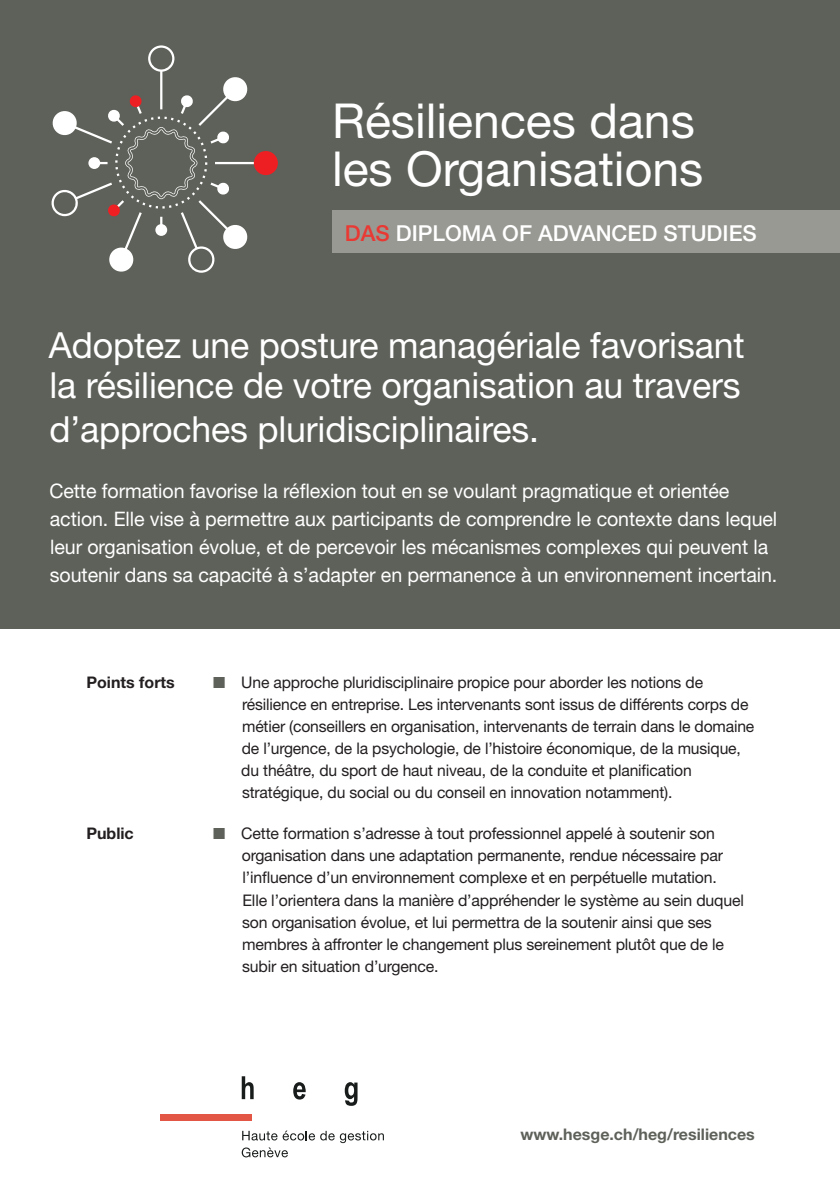
<style>
.page{position:relative;width:840px;height:1191px;background:#fff}
.page>*{position:absolute;margin:0;border:0;box-sizing:border-box;transform-origin:0 0}
.t1{font:48.2px/48.2px "Helvetica Neue LT Std";color:#fff}
.t2{font:36px/40px "Helvetica Neue LT Std";letter-spacing:-.005em;color:#fff}
.t3{font:500 22px "Helvetica Neue LT Std";color:#fff}
.t4{font:20px/28px "Helvetica Neue LT Std";letter-spacing:-.005em;color:#fff}
.t5{font:16px/22px "Helvetica Neue LT Std";letter-spacing:-.01em;color:#231f20}
.t6{font:700 16px "Helvetica Neue LT Std";color:#5d6159}
.t7{font:700 16px "Helvetica Neue LT Std";color:#231f20}
.s1{color:#ea3833}
.s2{color:#5d6159}
</style>
<div class="page">
<div style="left:0;top:0;width:839px;height:628px;background:#5d6159"></div>
<div style="left:332px;top:210px;width:507px;height:43px;background:#989993"></div>
<div style="left:160px;top:1114px;width:92px;height:6px;background:#e35645"></div>
<svg style="left:241px;top:1076px;width:12px;height:23px"></svg>
<svg style="left:293px;top:1082px;width:12px;height:17px"></svg>
<svg style="left:344px;top:1082px;width:13px;height:23px"></svg>
<svg style="left:241px;top:1130px;width:142px;height:27px"></svg>
<div style="left:254px;top:151px;width:24px;height:24px;background:#ee1f23;border-radius:50%"></div>
<svg style="left:51px;top:45px;width:220px;height:228px"></svg>
<h1 class="t1" style="left:332px;top:96px;width:372px">Résiliences dans les Organisations</h1>
<h3 class="t3" style="left:344px;top:220px;width:413px"><span class="s1">DAS</span> DIPLOMA OF ADVANCED STUDIES</h3>
<h2 class="t2" style="left:49px;top:325px;width:697px">Adoptez une posture managériale favorisant la résilience de votre organisation au travers</h2>
<h2 class="t2" style="left:49px;top:409px;width:490px">d’approches pluridisciplinaires.</h2>
<p class="t4" style="left:49px;top:476px;width:729px">Cette formation favorise la réflexion tout en se voulant pragmatique et orientée action. Elle vise à permettre aux participants de comprendre le contexte dans lequel leur organisation évolue, et de percevoir les mécanismes complexes qui peuvent la soutenir dans sa capacité à s’adapter en permanence à un environnement incertain.</p>
<p class="t7" style="left:86px;top:673px;width:90px">Points forts</p>
<p class="t5" style="left:241px;top:671px;width:514px;text-indent:-28px"><span class="s2">■</span> Une approche pluridisciplinaire propice pour aborder les notions de résilience en entreprise. Les intervenants sont issus de différents corps de métier (conseillers en organisation, intervenants de terrain dans le domaine de l’urgence, de la psychologie, de l’histoire économique, de la musique, du théâtre, du sport de haut niveau, de la conduite et planification stratégique, du social ou du conseil en innovation notamment).</p>
<p class="t7" style="left:86px;top:824px;width:49px">Public</p>
<p class="t5" style="left:241px;top:822px;width:503px;text-indent:-28px"><span class="s2">■</span> Cette formation s’adresse à tout professionnel appelé à soutenir son organisation dans une adaptation permanente, rendue nécessaire par l’influence d’un environnement complexe et en perpétuelle mutation.<br>Elle l’orientera dans la manière d’appréhender le système au sein duquel son organisation évolue, et lui permettra de la soutenir ainsi que ses membres à affronter le changement plus sereinement plutôt que de le subir en situation d’urgence.</p>
<p class="t6" style="left:520px;top:1124px;width:236px">www.hesge.ch/heg/resiliences</p>
</div>
